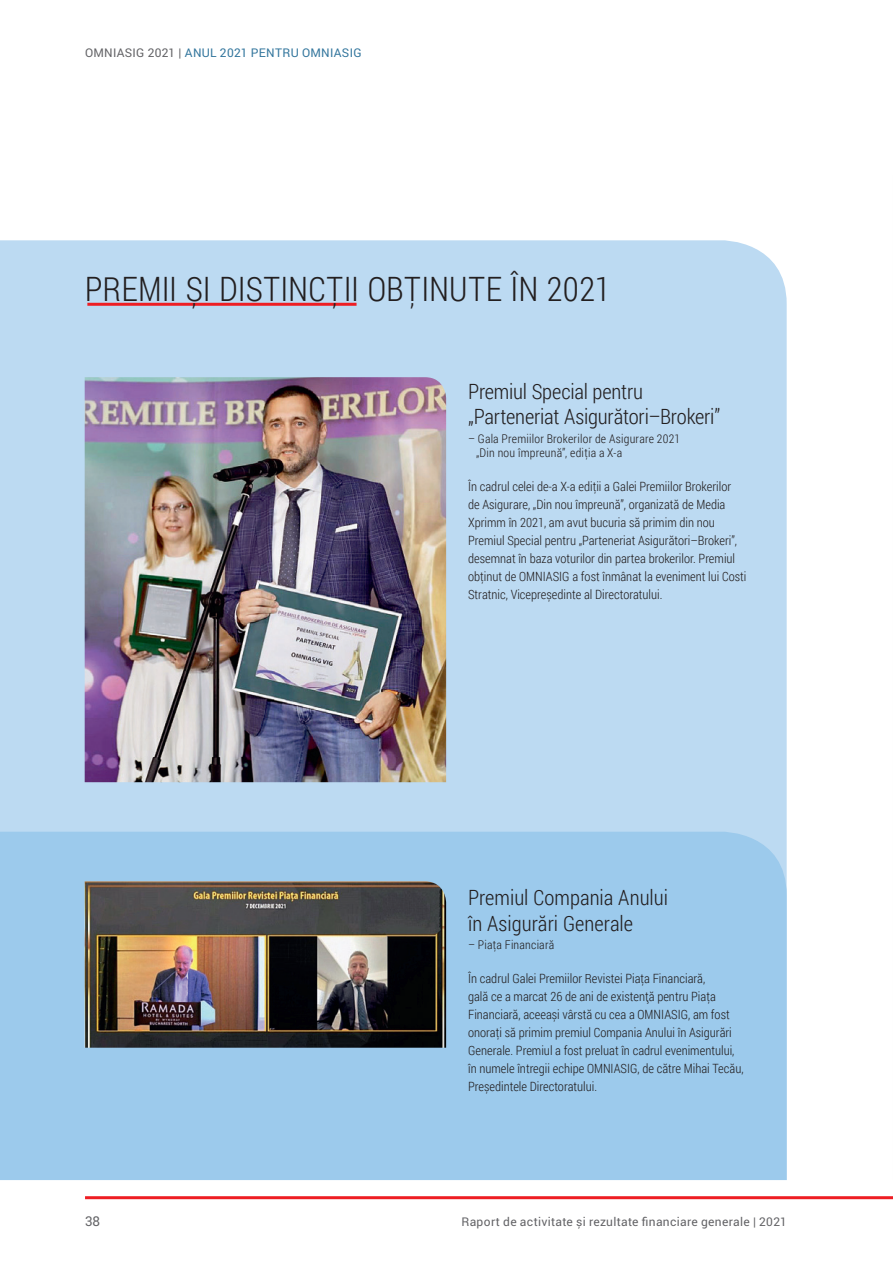
<style>
.page{position:relative;width:893px;height:1263px;background:#fff}
.page>*{position:absolute;margin:0;border:0;box-sizing:border-box;transform-origin:0 0}
.t1{font:300 33.6px "Roboto Condensed";letter-spacing:.005em;color:#231f20}
.t2{font:300 21px/25.2px "Roboto Condensed";letter-spacing:-.005em;color:#231f20}
.t3{font:13.5px "Roboto";color:#636366}
.t4{font:300 12.75px/18px "Roboto Condensed";color:#231f20}
.t5{font:300 12px/14.4px "Roboto Condensed";letter-spacing:.02em;color:#231f20}
.t6{font:12px "Roboto";letter-spacing:.025em;color:#636366}
.t7{font:12px "Roboto";letter-spacing:.025em;color:#33769d}
.s1{color:#636366}
</style>
<div class="page">
<div style="left:0;top:240px;width:787px;height:592px;background:#bcdaf2"></div>
<div style="left:0;top:832px;width:787px;height:348px;background:#9ccaec"></div>
<img style="left:85px;top:377px;width:361px;height:405px">
<img style="left:85px;top:881px;width:361px;height:167px">
<hr style="left:87px;top:303px;width:270px;height:3px;background:#ee1d23">
<hr style="left:85px;top:1196px;width:808px;height:3px;background:#ee1d23">
<p class="t7" style="left:85px;top:45px;width:278px"><span class="s1">OMNIASIG 2021 |</span> ANUL 2021 PENTRU OMNIASIG</p>
<p class="t1" style="left:85px;top:265px;width:528px">PREMII ȘI DISTINCŢII OBŢINUTE ÎN 2021</p>
<p class="t2" style="left:468px;top:378px;width:254px">Premiul Special pentru „Parteneriat Asigurători–Brokeri”</p>
<p class="t5" style="left:476px;top:431px;width:205px;text-indent:-8px">– Gala Premiilor Brokerilor de Asigurare 2021 „Din nou împreună”, ediţia a X-a</p>
<p class="t4" style="left:468px;top:477px;width:280px">În cadrul celei de-a X-a ediţii a Galei Premiilor Brokerilor<br>de Asigurare, „Din nou împreună”, organizată de Media Xprimm în 2021, am avut bucuria să primim din nou Premiul Special pentru „Parteneriat Asigurători–Brokeri”, desemnat în baza voturilor din partea brokerilor. Premiul obţinut de OMNIASIG a fost înmânat la eveniment lui Costi Stratnic, Vicepreședinte al Directoratului.</p>
<p class="t2" style="left:468px;top:884px;width:201px">Premiul Compania Anului în Asigurări Generale</p>
<p class="t5" style="left:468px;top:937px;width:88px">– Piaţa Financiară</p>
<p class="t4" style="left:468px;top:969px;width:277px">În cadrul Galei Premiilor Revistei Piaţa Financiară,<br>gală ce a marcat 26 de ani de existență pentru Piaţa Financiară, aceeași vârstă cu cea a OMNIASIG, am fost onoraţi să primim premiul Compania Anului în Asigurări Generale. Premiul a fost preluat în cadrul evenimentului, în numele întregii echipe OMNIASIG, de către Mihai Tecău, Președintele Directoratului.</p>
<p class="t3" style="left:85px;top:1212px;width:17px">38</p>
<p class="t6" style="left:462px;top:1213px;width:327px">Raport de activitate și rezultate financiare generale | 2021</p>
</div>
